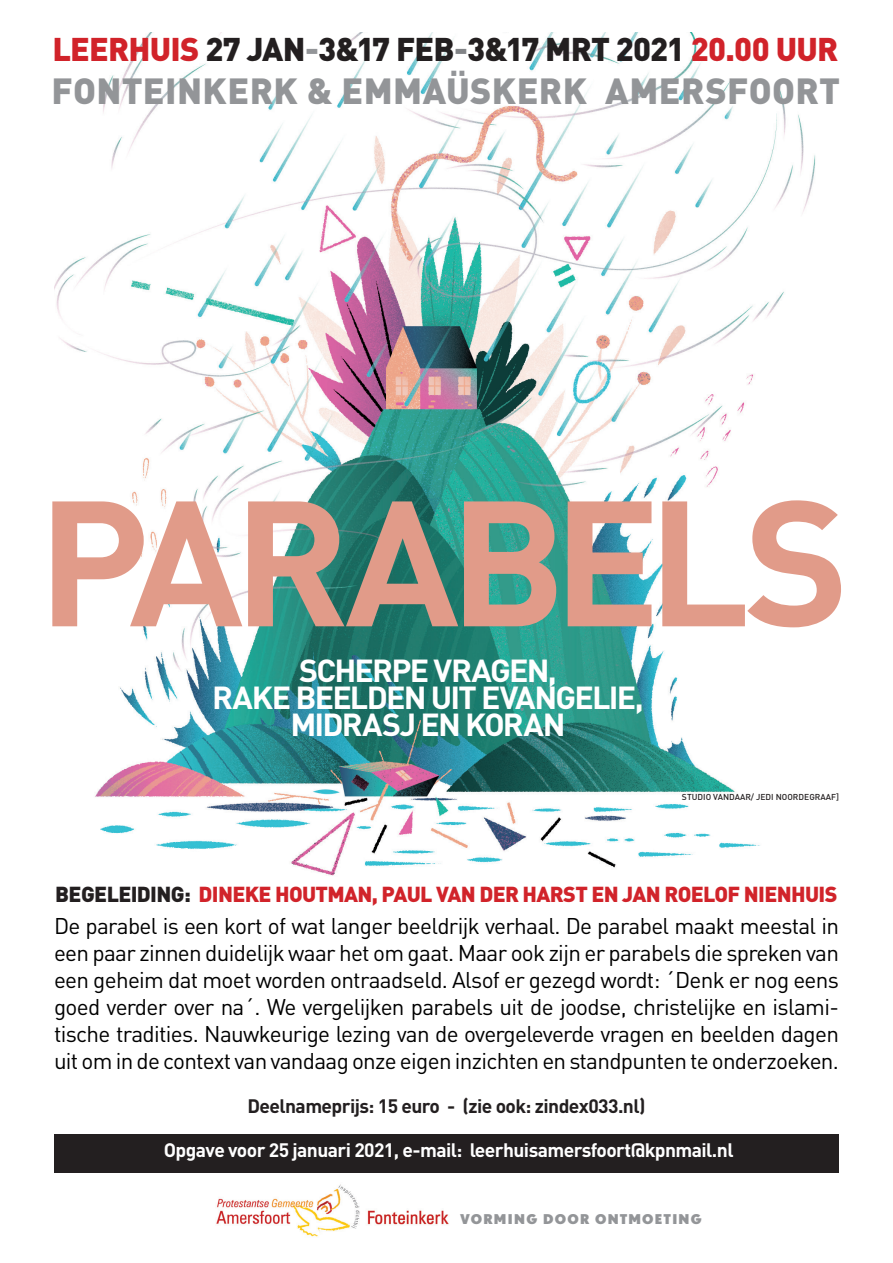
<style>
.page{position:relative;width:893px;height:1263px;background:#fff}
.page>*{position:absolute;margin:0;border:0;box-sizing:border-box;transform-origin:0 0}
.t1{font:700 175.35px "DIN";letter-spacing:-.055em;color:#e19b89}
.t2{font:900 36px "DIN";letter-spacing:.01em;color:#939598}
.t3{font:900 32.55px "DIN";letter-spacing:-.025em;color:#231f20}
.t4{font:700 31.5px/26.8px "DIN";letter-spacing:-.055em;color:#fff;text-align:center}
.t5{font:22.5px/27px "DIN";letter-spacing:-.03em;color:#000;text-align:justify}
.t6{font:900 21.45px "DIN";letter-spacing:-.03em;color:#d1232a}
.t7{font:700 19.2px "DIN";letter-spacing:-.03em;color:#fff}
.t8{font:700 19.2px "DIN";letter-spacing:-.03em;color:#231f20}
.t9{font:900 13.5px "Nobel";letter-spacing:.095em;color:#939598}
.Standaard{font:500 8.55px "DIN";color:#231f20}
.s1{color:#d1232a}
.s2{color:#939598}
.s3{color:#828487}
.s4{color:#231f20}
</style>
<div class="page">
<img style="left:54px;top:32px;width:762px;height:844px">
<div style="left:54px;top:1134px;width:785px;height:38px;background:#231f20"></div>
<img style="left:216px;top:1184px;width:233px;height:53px">
<p class="t3" style="left:52px;top:27px;width:787px"><span class="s1">LEERHUIS</span> 27 JAN<span class="s2">-</span>3&amp;17 FEB<span class="s3">-</span>3&amp;17 MRT 2021 <span class="s1">20.00 UUR</span></p>
<p class="t2" style="left:51px;top:67px;width:790px">FONTEINKERK &amp; EMMAÜSKERK AMERSFOORT</p>
<p class="t1" style="left:38px;top:448px;width:814px">PARABELS</p>
<p class="t4" style="left:299px;top:656px;width:259px">SCHERPE VRAGEN,</p>
<p class="t4" style="left:212px;top:683px;width:433px">RAKE BEELDEN UIT EVANGELIE,<br>MIDRASJ EN KORAN</p>
<p class="Standaard" style="left:682px;top:792px;width:158px">STUDIO VANDAAR/ JEDI NOORDEGRAAF]</p>
<p class="t6" style="left:55px;top:880px;width:784px"><span class="s4">BEGELEIDING:</span> DINEKE HOUTMAN, PAUL VAN DER HARST EN JAN ROELOF NIENHUIS</p>
<p class="t5" style="left:54px;top:912px;width:786px">De parabel is een kort of wat langer beeldrijk verhaal. De parabel maakt meestal in een paar zinnen duidelijk waar het om gaat. Maar ook zijn er parabels die spreken van een geheim dat moet worden ontraadseld. Alsof er gezegd wordt: ´Denk er nog eens goed verder over na´. We vergelijken parabels uit de joodse, christelijke en islami&shy;tische tradities. Nauwkeurige lezing van de overgeleverde vragen en beelden dagen uit om in de context van vandaag onze eigen inzichten en standpunten te onderzoeken.</p>
<p class="t8" style="left:247px;top:1093px;width:400px">Deelnameprijs: 15 euro - (zie ook: zindex033.nl)</p>
<p class="t7" style="left:164px;top:1137px;width:571px">Opgave voor 25 januari 2021, e-mail: leerhuisamersfoort@kpnmail.nl</p>
<p class="t9" style="left:460px;top:1211px;width:243px">VORMING DOOR ONTMOETING</p>
</div>
